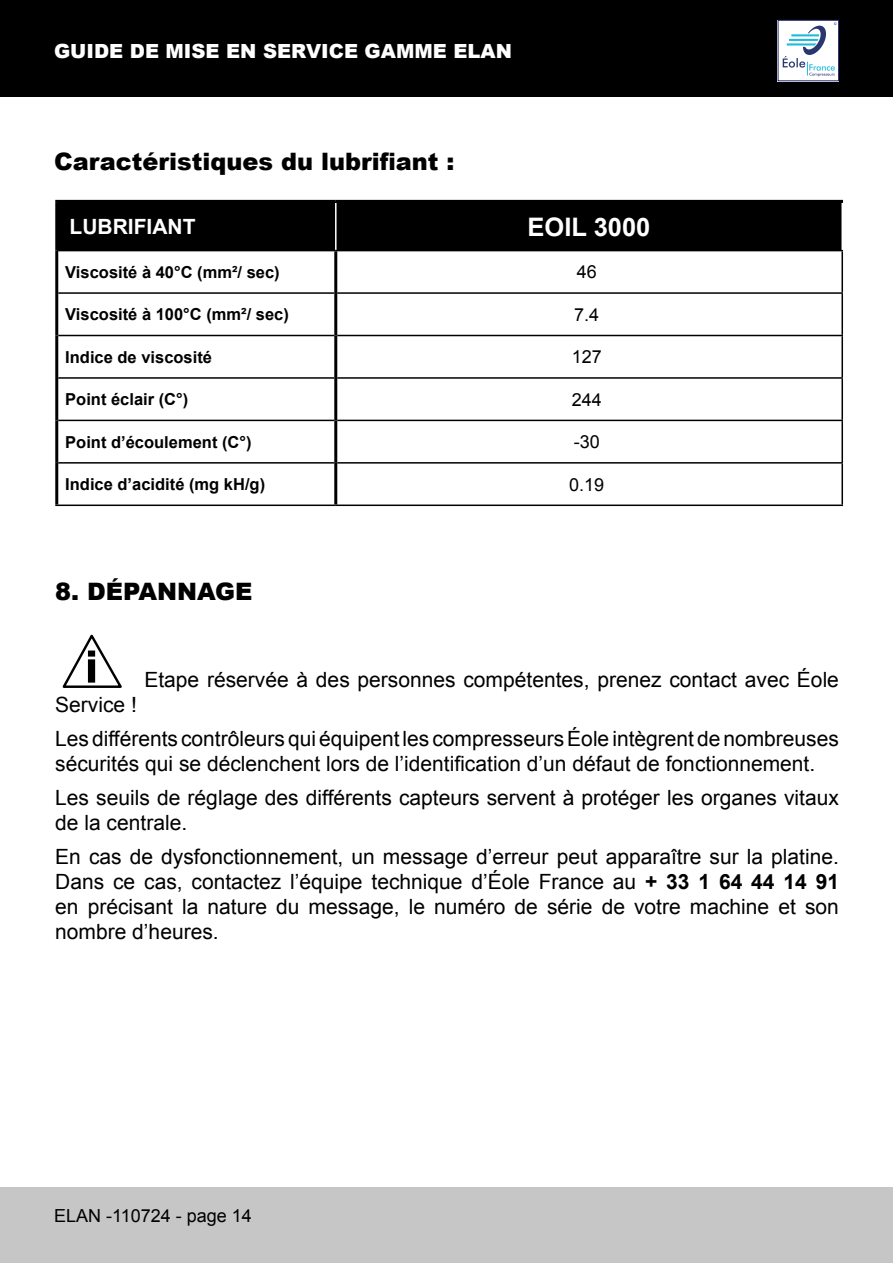
<style>
.page{position:relative;width:893px;height:1263px;background:#fff}
.page>*{position:absolute;margin:0;border:0;box-sizing:border-box;transform-origin:0 0}
.t1{font:700 25.5px "Arial";color:#fff}
.t2{font:900 24px "Arial";color:#000}
.t3{font:21px/33.8px "Arial";color:#000}
.t4{font:700 21px "Arial";color:#fff}
.t5{font:900 19.5px "Arial";color:#fff}
.t6{font:18px "Arial";color:#000}
.t7{font:700 16.5px "Arial";color:#000}
.s1{font-weight:700}
</style>
<div class="page">
<div style="left:0;top:1187px;width:893px;height:76px;background:#c6c6c6"></div>
<div style="left:0;top:0;width:893px;height:96px;background:#000"></div>
<div style="left:778px;top:20px;width:60px;height:61px;background:#fff"></div>
<div style="left:778px;top:20px;width:61px;height:61px;border:1px solid #20286d"></div>
<svg style="left:783px;top:22px;width:54px;height:54px"></svg>
<div style="left:58px;top:203px;width:783px;height:47px;background:#000"></div>
<hr style="left:58px;top:250px;width:278px;height:1px;background:#000">
<hr style="left:336px;top:250px;width:507px;height:1px;background:#000">
<hr style="left:841px;top:251px;width:2px;height:41px;background:#000">
<hr style="left:58px;top:292px;width:276px;height:2px;background:#000">
<hr style="left:337px;top:292px;width:506px;height:2px;background:#000">
<hr style="left:841px;top:294px;width:2px;height:41px;background:#000">
<hr style="left:58px;top:335px;width:276px;height:1px;background:#000">
<hr style="left:337px;top:335px;width:506px;height:1px;background:#000">
<hr style="left:841px;top:336px;width:2px;height:41px;background:#000">
<hr style="left:58px;top:377px;width:276px;height:2px;background:#000">
<hr style="left:337px;top:377px;width:506px;height:2px;background:#000">
<hr style="left:841px;top:379px;width:2px;height:41px;background:#000">
<hr style="left:58px;top:420px;width:276px;height:1px;background:#000">
<hr style="left:337px;top:420px;width:506px;height:1px;background:#000">
<hr style="left:841px;top:421px;width:2px;height:41px;background:#000">
<hr style="left:58px;top:462px;width:276px;height:2px;background:#000">
<hr style="left:337px;top:462px;width:506px;height:2px;background:#000">
<hr style="left:841px;top:464px;width:2px;height:40px;background:#000">
<hr style="left:55px;top:504px;width:281px;height:2px;background:#000">
<hr style="left:336px;top:504px;width:507px;height:2px;background:#000">
<hr style="left:335px;top:203px;width:2px;height:47px;background:#fff">
<hr style="left:334px;top:251px;width:3px;height:42px;background:#000">
<hr style="left:334px;top:293px;width:3px;height:42px;background:#000">
<hr style="left:334px;top:335px;width:3px;height:43px;background:#000">
<hr style="left:334px;top:378px;width:3px;height:42px;background:#000">
<hr style="left:334px;top:420px;width:3px;height:43px;background:#000">
<hr style="left:334px;top:463px;width:3px;height:41px;background:#000">
<hr style="left:55px;top:200px;width:281px;height:3px;background:#000">
<hr style="left:55px;top:203px;width:3px;height:48px;background:#000">
<hr style="left:336px;top:200px;width:507px;height:3px;background:#000">
<hr style="left:55px;top:251px;width:3px;height:42px;background:#000">
<hr style="left:55px;top:293px;width:3px;height:42px;background:#000">
<hr style="left:55px;top:335px;width:3px;height:43px;background:#000">
<hr style="left:55px;top:378px;width:3px;height:42px;background:#000">
<hr style="left:55px;top:420px;width:3px;height:43px;background:#000">
<hr style="left:55px;top:463px;width:3px;height:41px;background:#000">
<svg style="left:62px;top:634px;width:60px;height:54px"></svg>
<p class="t5" style="left:54px;top:37px;width:459px">GUIDE DE MISE EN SERVICE GAMME ELAN</p>
<p class="t2" style="left:54px;top:144px;width:402px">Caractéristiques du lubrifiant :</p>
<p class="t4" style="left:70px;top:212px;width:127px">LUBRIFIANT</p>
<p class="t1" style="left:528px;top:210px;width:124px">EOIL 3000</p>
<p class="t7" style="left:65px;top:261px;width:216px">Viscosité à 40°C (mm²/ sec)</p>
<p class="t6" style="left:577px;top:260px;width:22px">46</p>
<p class="t7" style="left:65px;top:304px;width:225px">Viscosité à 100°C (mm²/ sec)</p>
<p class="t6" style="left:574px;top:303px;width:27px">7.4</p>
<p class="t7" style="left:65px;top:346px;width:148px">Indice de viscosité</p>
<p class="t6" style="left:572px;top:345px;width:32px">127</p>
<p class="t7" style="left:65px;top:388px;width:125px">Point éclair (C°)</p>
<p class="t6" style="left:572px;top:388px;width:32px">244</p>
<p class="t7" style="left:65px;top:431px;width:188px">Point d’écoulement (C°)</p>
<p class="t6" style="left:574px;top:430px;width:28px">-30</p>
<p class="t7" style="left:65px;top:473px;width:201px">Indice d’acidité (mg kH/g)</p>
<p class="t6" style="left:569px;top:472px;width:37px">0.19</p>
<p class="t2" style="left:55px;top:574px;width:199px">8. DÉPANNAGE</p>
<p class="t3" style="left:144px;top:663px;width:696px">Etape réservée à des personnes compétentes, prenez contact avec Éole</p>
<p class="t3" style="left:55px;top:688px;width:785px">Service !<br>Les différents contrôleurs qui équipent les compresseurs Éole intègrent de nombreuses</p>
<p class="t3" style="left:55px;top:747px;width:785px">sécurités qui se déclenchent lors de l’identification d’un défaut de fonctionnement.<br>Les seuils de réglage des différents capteurs servent à protéger les organes vitaux</p>
<p class="t3" style="left:55px;top:806px;width:785px">de la centrale.<br>En cas de dysfonctionnement, un message d’erreur peut apparaître sur la platine.</p>
<p class="t3" style="left:55px;top:869px;width:785px;line-height:25.2px;text-align:justify">Dans ce cas, contactez l’équipe technique d’Éole France au <span class="s1">+ 33 1 64 44 14 91 </span>en précisant la nature du message, le numéro de série de votre machine et son nombre d’heures.</p>
<p class="t6" style="left:54px;top:1204px;width:199px">ELAN -110724 - page 14</p>
</div>
